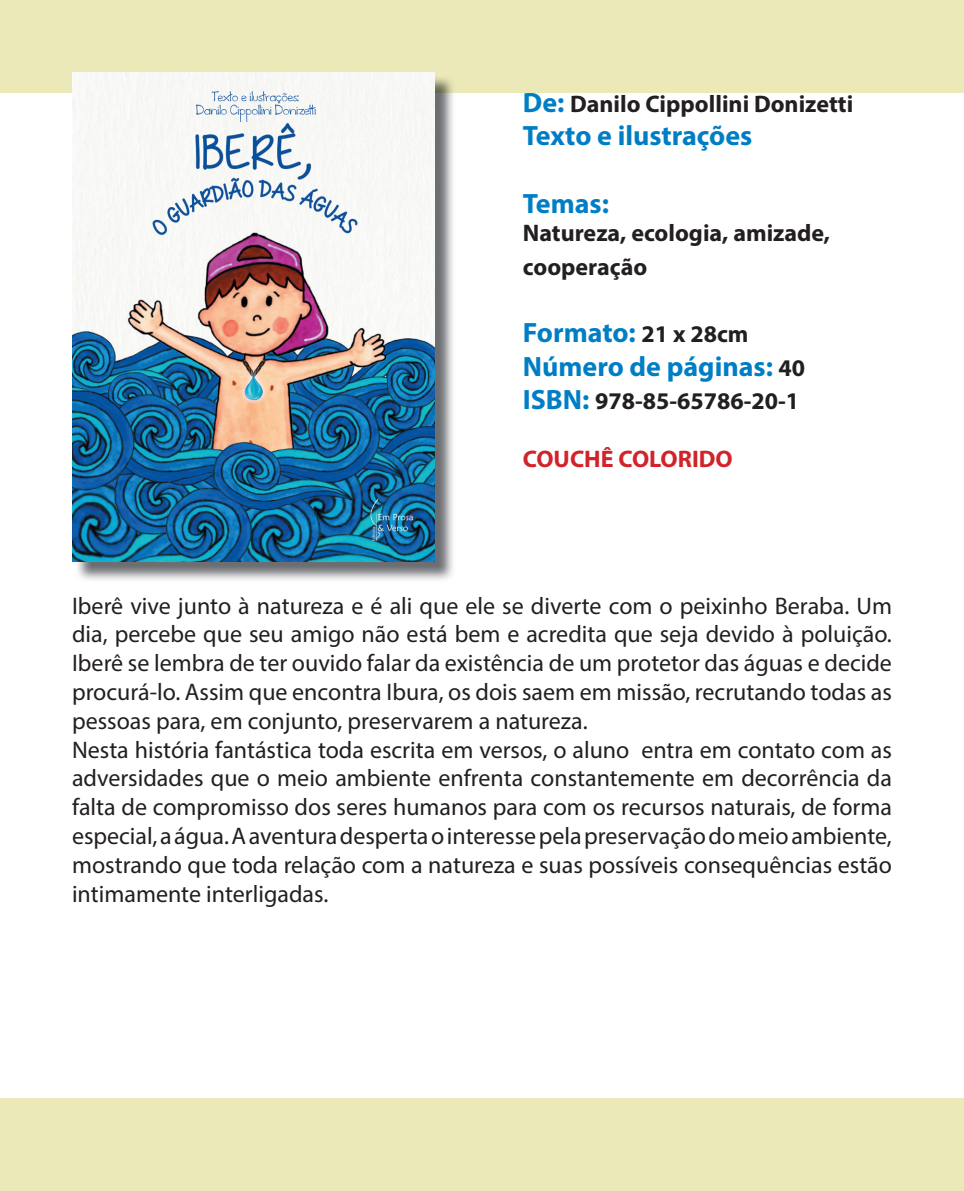
<style>
.page{position:relative;width:964px;height:1191px;background:#fff}
.page>*{position:absolute;margin:0;border:0;box-sizing:border-box;transform-origin:0 0}
.t1{font:700 28px/33.6px "Myriad Pro";color:#007ec5}
.t2{font:24px/28.8px "Myriad Pro";color:#231f20}
.t3{font:700 24px/33.6px "Myriad Pro";color:#231f20}
.t4{font:700 24px "Myriad Pro";color:#d1232a}
.s1{font-size:28px;color:#007ec5}
.s2{font-size:24px;color:#231f20}
</style>
<div class="page">
<div style="left:0;top:0;width:964px;height:93px;background:#ece9b8"></div>
<div style="left:0;top:1098px;width:964px;height:93px;background:#ece9b8"></div>
<img style="left:75px;top:78px;width:378px;height:502px">
<img style="left:72px;top:72px;width:363px;height:489px">
<p class="t3" style="left:523px;top:86px;width:332px"><span class="s1">De:</span> Danilo Cippollini Donizetti</p>
<p class="t1" style="left:523px;top:118px;width:231px">Texto e ilustrações</p>
<p class="t1" style="left:523px;top:185px;width:88px">Temas:</p>
<p class="t3" style="left:523px;top:216px;width:309px">Natureza, ecologia, amizade, cooperação</p>
<p class="t1" style="left:523px;top:315px;width:284px">Formato: <span class="s2">21 x 28cm<br></span>Número de páginas: <span class="s2">40</span></p>
<p class="t3" style="left:523px;top:384px;width:278px"><span class="s1">ISBN:</span> 978-85-65786-20-1</p>
<p class="t4" style="left:523px;top:443px;width:211px">COUCHÊ COLORIDO</p>
<p class="t2" style="left:72px;top:590px;width:821px">Iberê vive junto à natureza e é ali que ele se diverte com o peixinho Beraba. Um dia, percebe que seu amigo não está bem e acredita que seja devido à poluição.<br>Iberê se lembra de ter ouvido falar da existência de um protetor das águas e decide procurá-lo. Assim que encontra Ibura, os dois saem em missão, recrutando todas as pessoas para, em conjunto, preservarem a natureza.<br>Nesta história fantástica toda escrita em versos, o aluno entra em contato com as adversidades que o meio ambiente enfrenta constantemente em decorrência da falta de compromisso dos seres humanos para com os recursos naturais, de forma especial, a água. A aventura desperta o interesse pela preservação do meio ambiente, mostrando que toda relação com a natureza e suas possíveis consequências estão intimamente interligadas.</p>
</div>
